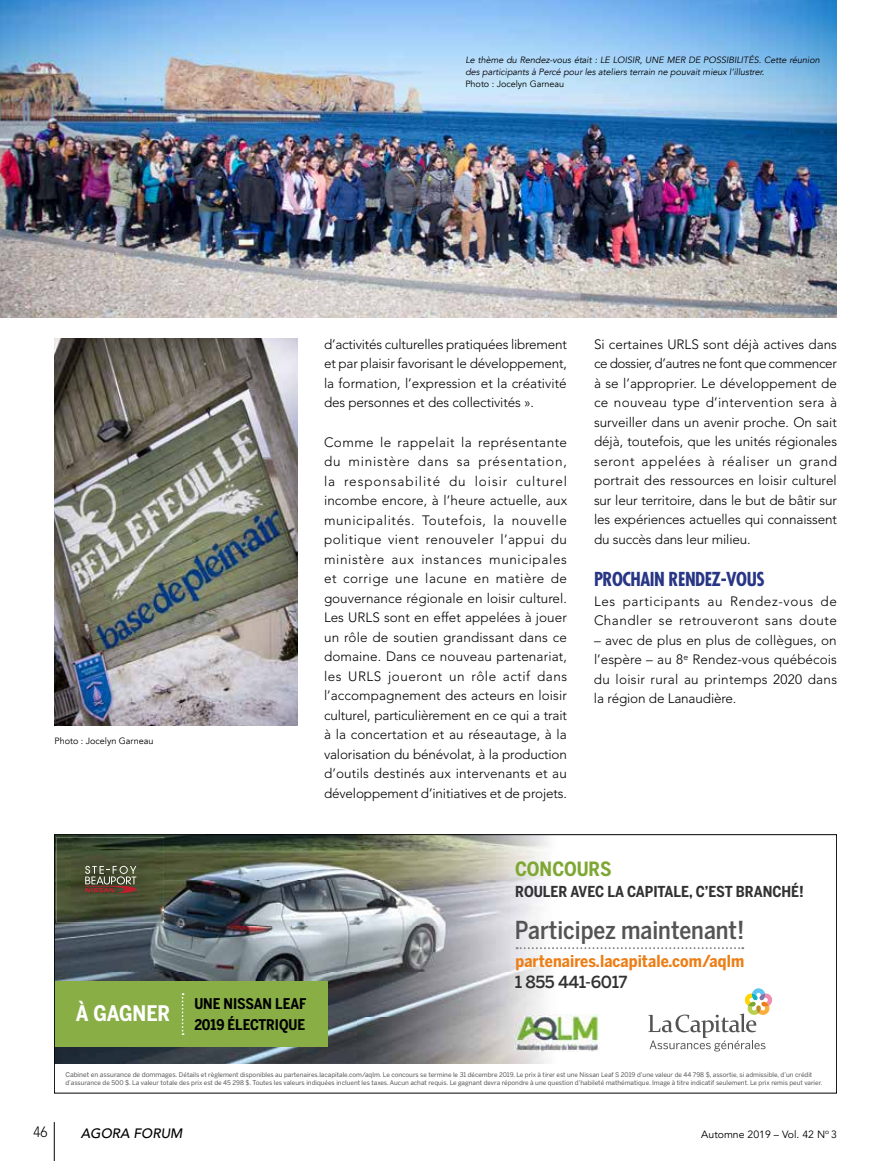
<style>
.page{position:relative;width:891px;height:1161px;background:#fff}
.page>*{position:absolute;margin:0;border:0;box-sizing:border-box;transform-origin:0 0}
.t1{font:500 24.6px "Benton Sans Cond";color:#545455}
.t2{font:700 21.3px "Benton Sans Cond";color:#fff}
.t3{font:700 19.5px "Benton Sans Cond";color:#7ea732}
.t4{font:700 condensed 18.75px "Futura";letter-spacing:-.025em;color:#283685}
.t5{font:700 16.5px "Benton Sans Cond";letter-spacing:.005em;color:#ec7e16}
.t6{font:500 16.5px "Benton Sans";letter-spacing:-.025em;color:#333233}
.t7{font:700 15px "Benton Sans Cond";color:#333233}
.t8{font:300 14.85px "Avenir";color:#000;scale:.91 1}
.t9{font:700 14.7px/20.4px "Benton Sans Cond";letter-spacing:-.005em;color:#000}
.t10{font:300 13.5px/19.5px "Avenir";letter-spacing:-.01em;color:#000;text-align:justify}
.t11{font:300 13.5px/19.5px "Avenir";letter-spacing:.035em;color:#000}
.t12{font:italic 500 13.5px "Avenir";color:#000}
.t13{font:10.5px "Avenir";color:#000}
.t14{font:italic 9.15px/12.1px "Avenir";letter-spacing:-.005em;color:#000}
.t15{font:9.15px "Avenir";letter-spacing:-.005em;color:#000}
.t16{font:6.3px/7.5px "Benton Sans";color:#545455}
.s1{font-size:6.6px}
</style>
<div class="page">
<img style="left:55px;top:339px;width:243px;height:387px">
<img style="left:0;top:0;width:837px;height:317px">
<img style="left:56px;top:836px;width:453px;height:136px">
<img style="left:509px;top:836px;width:51px;height:228px">
<img style="left:56px;top:972px;width:150px;height:9px">
<img style="left:206px;top:972px;width:304px;height:92px">
<img style="left:56px;top:1046px;width:150px;height:18px">
<div style="left:56px;top:981px;width:89px;height:65px;background:#89ae46"></div>
<div style="left:145px;top:981px;width:183px;height:65px;background:#89ae46"></div>
<svg style="left:182px;top:993px;width:2px;height:42px"></svg>
<img style="left:56px;top:837px;width:108px;height:85px">
<img style="left:71px;top:850px;width:84px;height:54px">
<svg style="left:85px;top:866px;width:59px;height:27px;background:#6b5f4b"></svg>
<svg style="left:648px;top:988px;width:125px;height:64px"></svg>
<img style="left:515px;top:1015px;width:84px;height:37px">
<svg style="left:517px;top:947px;width:226px;height:2px"></svg>
<div style="left:54px;top:834px;width:783px;height:259px;border:1px solid #000"></div>
<hr style="left:54px;top:1122px;width:1px;height:39px;background:#000">
<p class="t14" style="left:465px;top:55px;width:356px">Le thème du Rendez-vous était : LE LOISIR, UNE MER DE POSSIBILITÉS. Cette réunion des participants à Percé pour les ateliers terrain ne pouvait mieux l’illustrer.</p>
<p class="t15" style="left:465px;top:80px;width:100px">Photo : Jocelyn Garneau</p>
<p class="t15" style="left:55px;top:737px;width:100px">Photo : Jocelyn Garneau</p>
<p class="t10" style="left:324px;top:335px;width:245px">d’activités culturelles pratiquées librement et par plaisir favorisant le développement, la formation, l’expression et la créativité des personnes et des collectivités ».</p>
<p class="t10" style="left:324px;top:434px;width:245px">Comme le rappelait la représentante du ministère dans sa présentation, la responsabilité du loisir culturel incombe encore, à l’heure actuelle, aux municipalités. Toutefois, la nouvelle politique vient renouveler l’appui du ministère aux instances municipales et corrige une lacune en matière de gouvernance régionale en loisir culturel.<br>Les URLS sont en effet appelées à jouer un rôle de soutien grandissant dans ce domaine. Dans ce nouveau partenariat, les URLS joueront un rôle actif dans l’accompagnement des acteurs en loisir culturel, particulièrement en ce qui a trait à la concertation et au réseautage, à la valorisation du bénévolat, à la production d’outils destinés aux intervenants et au développement d’initiatives et de projets.</p>
<p class="t10" style="left:594px;top:335px;width:245px">Si certaines URLS sont déjà actives dans ce dossier, d’autres ne font que commencer à se l’approprier. Le développement de ce nouveau type d’intervention sera à surveiller dans un avenir proche. On sait déjà, toutefois, que les unités régionales seront appelées à réaliser un grand portrait des ressources en loisir culturel sur leur territoire, dans le but de bâtir sur les expériences actuelles qui connaissent du succès dans leur milieu.</p>
<h3 class="t4" style="left:594px;top:569px;width:172px">PROCHAIN RENDEZ-VOUS</h3>
<p class="t11" style="left:594px;top:593px;width:244px">Les participants au Rendez-vous de<br>Chandler se retrouveront sans doute</p>
<p class="t10" style="left:594px;top:632px;width:245px">– avec de plus en plus de collègues, on l’espère – au 8<sup>e</sup> Rendez-vous québécois du loisir rural au printemps 2020 dans la région de Lanaudière.</p>
<h2 class="t2" style="left:76px;top:1001px;width:96px">À GAGNER</h2>
<p class="t9" style="left:194px;top:994px;width:114px">UNE NISSAN LEAF<br>2019 ÉLECTRIQUE</p>
<h3 class="t3" style="left:515px;top:858px;width:98px">CONCOURS</h3>
<p class="t7" style="left:515px;top:883px;width:290px">ROULER AVEC LA CAPITALE, C’EST BRANCHÉ!</p>
<h1 class="t1" style="left:515px;top:920px;width:231px">Participez maintenant!</h1>
<p class="t5" style="left:516px;top:952px;width:230px">partenaires.lacapitale.com/aqlm</p>
<p class="t6" style="left:515px;top:972px;width:114px">1 855 441-6017</p>
<p class="t16" style="left:65px;top:1072px;width:759px"><span class="s1">Cabinet en assurance de dommages.</span> Détails et règlement disponibles au partenaires.lacapitale.com/aqlm. Le concours se termine le 31 décembre 2019. Le prix à tirer est une Nissan Leaf S 2019 d’une valeur de 44 798 $, assortie, si admissible, d’un crédit d’assurance de 500 $. La valeur totale des prix est de 45 298 $. Toutes les valeurs indiquées incluent les taxes. Aucun achat requis. Le gagnant devra répondre à une question d’habileté mathématique. Image à titre indicatif seulement. Le prix remis peut varier.</p>
<p class="t8" style="left:33px;top:1126px;width:17px">46</p>
<p class="t12" style="left:81px;top:1125px;width:103px">AGORA FORUM</p>
<p class="t13" style="left:701px;top:1130px;width:137px">Automne 2019 – Vol. 42 N<sup>o</sup> 3</p>
</div>
